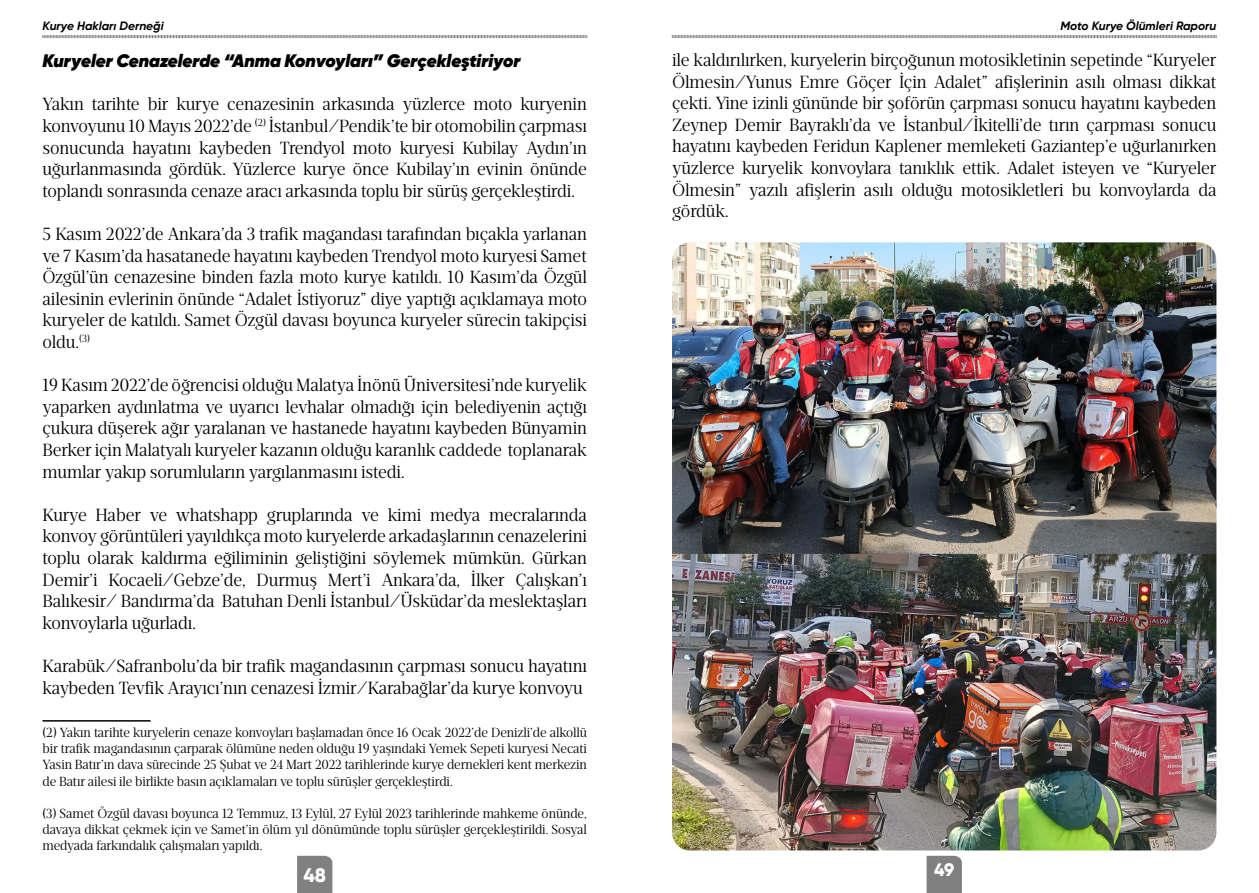
<style>
.page{position:relative;width:1259px;height:893px;background:#fff}
.page>*{position:absolute;margin:0;border:0;box-sizing:border-box;transform-origin:0 0}
.t1{font:800 19.5px "Gilroy";color:#fff}
.t2{font:18px/21.6px "Ardina Text";letter-spacing:-.005em;color:#000;text-align:justify}
.t3{font:italic 800 18px "Gilroy";color:#000}
.t4{font:800 18px "Gilroy";color:#fff}
.t5{font:13.5px/16.2px "Ardina Text";letter-spacing:-.005em;color:#000;text-align:justify}
.t6{font:italic 700 12px "Gilroy";color:#000}
</style>
<div class="page">
<svg style="left:297px;top:856px;width:35px;height:37px"></svg>
<svg style="left:926px;top:856px;width:36px;height:37px"></svg>
<svg style="left:42px;top:35px;width:545px;height:3px;background:#acacac"></svg>
<svg style="left:672px;top:35px;width:544px;height:3px;background:#acacac"></svg>
<hr style="left:43px;top:720px;width:108px;height:2px;background:#000">
<img style="left:672px;top:242px;width:544px;height:608px">
<p class="t6" style="left:43px;top:18px;width:123px">Kurye Hakları Derneği</p>
<p class="t6" style="left:1060px;top:18px;width:157px">Moto Kurye Ölümleri Raporu</p>
<p class="t3" style="left:43px;top:49px;width:479px">Kuryeler Cenazelerde “Anma Konvoyları” Gerçekleştiriyor</p>
<p class="t2" style="left:43px;top:93px;width:546px">Yakın tarihte bir kurye cenazesinin arkasında yüzlerce moto kuryenin konvoyunu 10 Mayıs 2022’de <sup>(2)</sup> İstanbul/Pendik’te bir otomobilin çarpması sonucunda hayatını kaybeden Trendyol moto kuryesi Kubilay Aydın’ın uğurlanmasında gördük. Yüzlerce kurye önce Kubilay’ın evinin önünde toplandı sonrasında cenaze aracı arkasında toplu bir sürüş gerçekleştirdi.</p>
<p class="t2" style="left:43px;top:223px;width:546px">5 Kasım 2022’de Ankara’da 3 trafik magandası tarafından bıçakla yarlanan ve 7 Kasım’da hasatanede hayatını kaybeden Trendyol moto kuryesi Samet Özgül’ün cenazesine binden fazla moto kurye katıldı. 10 Kasım’da Özgül ailesinin evlerinin önünde “Adalet İstiyoruz” diye yaptığı açıklamaya moto kuryeler de katıldı. Samet Özgül davası boyunca kuryeler sürecin takipçisi oldu.<sup>(3)</sup></p>
<p class="t2" style="left:43px;top:374px;width:546px">19 Kasım 2022’de öğrencisi olduğu Malatya İnönü Üniversitesi’nde kuryelik yaparken aydınlatma ve uyarıcı levhalar olmadığı için belediyenin açtığı çukura düşerek ağır yaralanan ve hastanede hayatını kaybeden Bünyamin Berker için Malatyalı kuryeler kazanın olduğu karanlık caddede toplanarak mumlar yakıp sorumluların yargılanmasını istedi.</p>
<p class="t2" style="left:43px;top:504px;width:546px">Kurye Haber ve whatshapp gruplarında ve kimi medya mecralarında konvoy görüntüleri yayıldıkça moto kuryelerde arkadaşlarının cenazelerini toplu olarak kaldırma eğiliminin geliştiğini söylemek mümkün. Gürkan Demir’i Kocaeli/Gebze’de, Durmuş Mert’i Ankara’da, İlker Çalışkan’ı Balıkesir/ Bandırma’da Batuhan Denli İstanbul/Üsküdar’da meslektaşları konvoylarla uğurladı.</p>
<p class="t2" style="left:43px;top:655px;width:546px">Karabük/Safranbolu’da bir trafik magandasının çarpması sonucu hayatını kaybeden Tevfik Arayıcı’nın cenazesi İzmir/Karabağlar’da kurye konvoyu</p>
<p class="t5" style="left:43px;top:724px;width:546px">(2) Yakın tarihte kuryelerin cenaze konvoyları başlamadan önce 16 Ocak 2022’de Denizli’de alkollü bir trafik magandasının çarparak ölümüne neden olduğu 19 yaşındaki Yemek Sepeti kuryesi Necati Yasin Batır’ın dava sürecinde 25 Şubat ve 24 Mart 2022 tarihlerinde kurye dernekleri kent merkezin de Batır ailesi ile birlikte basın açıklamaları ve toplu sürüşler gerçekleştirdi.</p>
<p class="t5" style="left:43px;top:805px;width:546px">(3) Samet Özgül davası boyunca 12 Temmuz, 13 Eylül, 27 Eylül 2023 tarihlerinde mahkeme önünde, davaya dikkat çekmek için ve Samet’in ölüm yıl dönümünde toplu sürüşler gerçekleştirildi. Sosyal medyada farkındalık çalışmaları yapıldı.</p>
<p class="t2" style="left:672px;top:49px;width:546px">ile kaldırılırken, kuryelerin birçoğunun motosikletinin sepetinde “Kuryeler Ölmesin/Yunus Emre Göçer İçin Adalet” afişlerinin asılı olması dikkat çekti. Yine izinli gününde bir şoförün çarpması sonucu hayatını kaybeden Zeynep Demir Bayraklı’da ve İstanbul/İkitelli’de tırın çarpması sonucu hayatını kaybeden Feridun Kaplener memleketi Gaziantep’e uğurlanırken yüzlerce kuryelik konvoylara tanıklık ettik. Adalet isteyen ve “Kuryeler Ölmesin” yazılı afişlerin asılı olduğu motosikletleri bu konvoylarda da gördük.</p>
<p class="t1" style="left:303px;top:863px;width:24px">48</p>
<p class="t4" style="left:934px;top:858px;width:22px">49</p>
</div>
